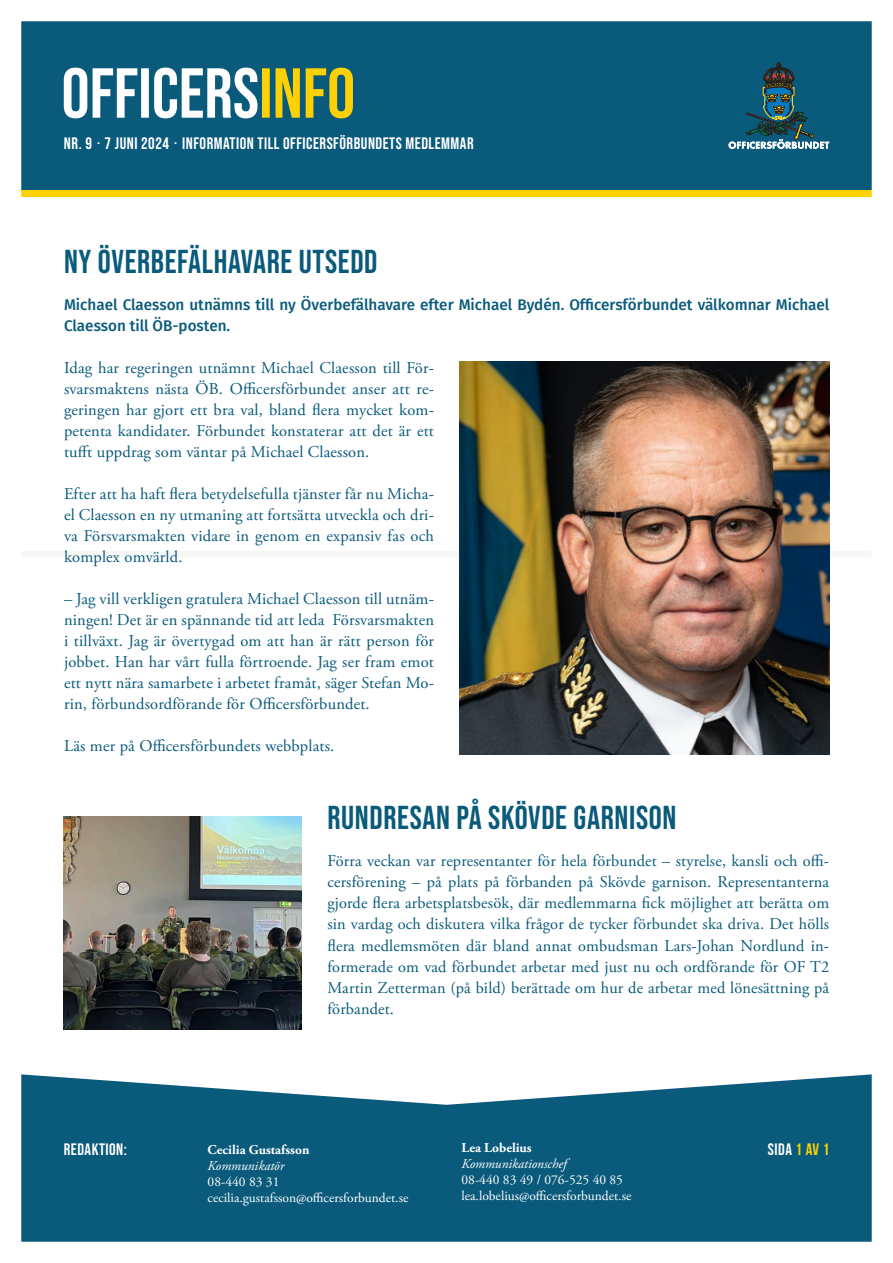
<style>
.page{position:relative;width:893px;height:1263px;background:#fff}
.page>*{position:absolute;margin:0;border:0;box-sizing:border-box;transform-origin:0 0}
.Rubrik_2{font:33px "Bebas Neue";letter-spacing:.02em;color:#095a7b}
.Brödtext___2-spalt{font:16.5px/21px "Adobe Garamond Pro";letter-spacing:.01em;color:#095a7b;text-align:justify}
.Brödtext___1-spalt{font:16.5px/21px "Adobe Garamond Pro";letter-spacing:.01em;color:#095a7b;text-align:justify}
.t1{font:16.5px "Bebas Neue";letter-spacing:.03em;color:#fff}
.Ingress{font:500 15.45px/21px "Fira Sans";color:#095a7b}
.t2{font:13.5px/16.2px "Adobe Garamond Pro";color:#fff}
.t3{font:italic 13.5px "Adobe Garamond Pro";color:#fff}
.t4{font:700 13.5px "Adobe Garamond Pro";color:#fff}
.s1{font-weight:700;color:#fed105}
</style>
<div class="page">
<div style="left:21px;top:551px;width:851px;height:6px;background:#f5f7f5"></div>
<img style="left:459px;top:362px;width:370px;height:393px">
<img style="left:64px;top:816px;width:238px;height:213px">
<div style="left:0;top:0;width:893px;height:190px;background:#095a7b"></div>
<svg style="left:64px;top:68px;width:289px;height:50px"></svg>
<div style="left:0;top:190px;width:893px;height:7px;background:#fed105"></div>
<svg style="left:728px;top:63px;width:101px;height:86px"></svg>
<svg style="left:22px;top:1074px;width:849px;height:167px;fill:#095a7b"></svg>
<div style="left:0;top:0;width:893px;height:1263px;border:21px solid #fff"></div>
<p class="t1" style="left:64px;top:134px;width:411px">NR. 9 . 7 JUNI 2024 . INFORMATION TILL OFFICERSFÖRBUNDETS MEDLEMMAR</p>
<p class="Rubrik_2" style="left:64px;top:242px;width:315px">NY ÖVERBEFÄLHAVARE UTSEDD</p>
<p class="Ingress" style="left:64px;top:293px;width:767px">Michael Claesson utnämns till ny Överbefälhavare efter Michael Bydén. Officersförbundet välkomnar Michael<br>Claesson till ÖB-posten.</p>
<p class="Brödtext___2-spalt" style="left:64px;top:358px;width:371px">Idag har regeringen utnämnt Michael Claesson till För&shy;svarsmaktens nästa ÖB. Officersförbundet anser att re&shy;geringen har gjort ett bra val, bland flera mycket kom&shy;petenta kandidater. Förbundet konstaterar att det är ett tufft uppdrag som väntar på Michael Claesson.</p>
<p class="Brödtext___2-spalt" style="left:64px;top:484px;width:371px">Efter att ha haft flera betydelsefulla tjänster får nu Micha&shy;el Claesson en ny utmaning att fortsätta utveckla och dri&shy;va Försvarsmakten vidare in genom en expansiv fas och komplex omvärld.</p>
<p class="Brödtext___2-spalt" style="left:64px;top:589px;width:371px">– Jag vill verkligen gratulera Michael Claesson till utnäm&shy;ningen! Det är en spännande tid att leda Försvarsmakten i tillväxt. Jag är övertygad om att han är rätt person för jobbet. Han har vårt fulla förtroende. Jag ser fram emot ett nytt nära samarbete i arbetet framåt, säger Stefan Mo&shy;rin, förbundsordförande för Officersförbundet.</p>
<p class="Brödtext___2-spalt" style="left:64px;top:736px;width:272px">Läs mer på Officersförbundets webbplats.</p>
<p class="Rubrik_2" style="left:327px;top:799px;width:350px">RUNDRESAN PÅ SKÖVDE GARNISON</p>
<p class="Brödtext___1-spalt" style="left:327px;top:851px;width:503px">Förra veckan var representanter för hela förbundet – styrelse, kansli och offi&shy;cersförening – på plats på förbanden på Skövde garnison. Representanterna gjorde flera arbetsplatsbesök, där medlemmarna fick möjlighet att berätta om sin vardag och diskutera vilka frågor de tycker förbundet ska driva. Det hölls flera medlemsmöten där bland annat ombudsman Lars-Johan Nordlund in&shy;formerade om vad förbundet arbetar med just nu och ordförande för OF T2<br>Martin Zetterman (på bild) berättade om hur de arbetar med lönesättning på förbandet.</p>
<p class="t4" style="left:461px;top:1139px;width:72px">Lea Lobelius</p>
<p class="t3" style="left:461px;top:1155px;width:107px">Kommunikationschef</p>
<p class="t2" style="left:461px;top:1172px;width:171px">08-440 83 49 / 076-525 40 85 lea.lobelius@officersforbundet.se</p>
<p class="t1" style="left:64px;top:1139px;width:65px">REDAKTION:</p>
<p class="t4" style="left:208px;top:1141px;width:103px">Cecilia Gustafsson</p>
<p class="t1" style="left:768px;top:1139px;width:63px">SIDA <span class="s1">1 av 1</span></p>
<p class="t3" style="left:208px;top:1157px;width:78px">Kommunikatör</p>
<p class="t2" style="left:208px;top:1174px;width:202px">08-440 83 31 cecilia.gustafsson@officersforbundet.se</p>
</div>
